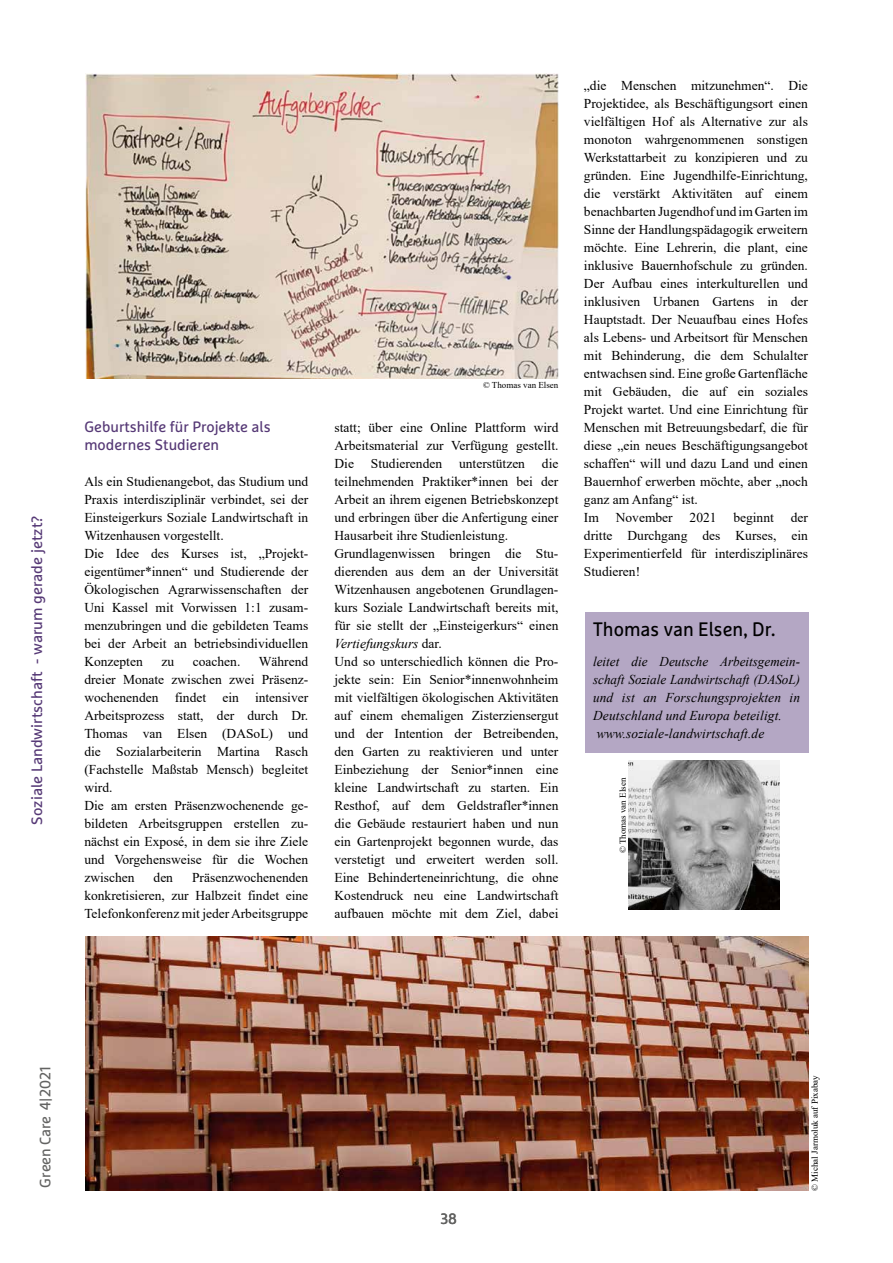
<style>
.page{position:relative;width:893px;height:1263px;background:#fff}
.page>*{position:absolute;margin:0;border:0;box-sizing:border-box;transform-origin:0 0}
.t1{font:19.5px "Marselis Pro";color:#000;scale:.96 1}
.t2{font:15px/18px "Marselis Pro";color:#563976}
.t3{font:15px "Marselis Pro";letter-spacing:-.01em;color:#636362}
.t4{font:13.5px/18px "Times New Roman";color:#000}
.t5{font:italic 13.5px/18px "Times New Roman";letter-spacing:.01em;color:#000}
.t6{font:9px "Times New Roman";color:#000}
.s1{font-style:italic}
</style>
<div class="page">
<img style="left:85px;top:73px;width:473px;height:305px">
<div style="left:585px;top:612px;width:224px;height:140px;background:#b4a7c4"></div>
<img style="left:629px;top:761px;width:150px;height:149px">
<img style="left:85px;top:937px;width:724px;height:254px">
<p class="t2" style="left:28px;top:824px;width:310px;rotate:-90deg">Soziale Landwirtschaft - warum gerade jetzt?</p>
<p class="t2" style="left:84px;top:418px;width:188px">Geburtshilfe für Projekte als modernes Studieren</p>
<p class="t4" style="left:84px;top:472px;width:225px">Als ein Studienangebot, das Studium und Praxis interdisziplinär verbindet, sei der Einsteigerkurs Soziale Landwirtschaft in Witzenhausen vorgestellt.<br>Die Idee des Kurses ist, „Projekt&shy;eigentümer*innen“ und Studierende der Ökologischen Agrarwissenschaften der Uni Kassel mit Vorwissen 1:1 zusam&shy;menzubringen und die gebildeten Teams bei der Arbeit an betriebsindividuellen Konzepten</p>
<p class="t4" style="left:84px;top:652px;width:225px;text-indent:174px">Während dreier Monate zwischen zwei Präsenz&shy;wochenenden findet ein intensiver<br>Arbeitsprozess statt, der durch Dr.<br>Thomas van Elsen (DASoL) und die Sozialarbeiterin Martina Rasch (Fachstelle Maßstab Mensch) begleitet wird.<br>Die am ersten Präsenzwochenende ge&shy;bildeten Arbeitsgruppen erstellen zu&shy;nächst ein Exposé, in dem sie ihre Ziele und Vorgehensweise für die Wochen zwischen</p>
<p class="t4" style="left:161px;top:652px;width:14px">zu</p>
<p class="t4" style="left:193px;top:652px;width:49px">coachen.</p>
<p class="t4" style="left:84px;top:868px;width:225px;text-align:justify;text-indent:108px">Präsenzwochenenden konkretisieren, zur Halbzeit findet eine Telefonkonferenz mit jeder Arbeitsgruppe</p>
<p class="t4" style="left:154px;top:868px;width:21px">den</p>
<p class="t6" style="left:483px;top:378px;width:77px">© Thomas van Elsen</p>
<p class="t4" style="left:334px;top:418px;width:225px;text-align:justify">statt; über eine Online Plattform wird Arbeitsmaterial zur Verfügung gestellt.<br>Die</p>
<p class="t4" style="left:334px;top:454px;width:225px;text-indent:207px">die teilnehmenden Praktiker*innen bei der Arbeit an ihrem eigenen Betriebskonzept und erbringen über die Anfertigung einer Hausarbeit ihre Studienleistung.<br>Grundlagenwissen bringen die Stu&shy;dierenden aus dem an der Universität Witzenhausen angebotenen Grundlagen&shy;kurs Soziale Landwirtschaft bereits mit, für sie stellt der „Einsteigerkurs“ einen <span class="s1">Vertiefungskurs</span> dar.<br>Und so unterschiedlich können die Pro&shy;jekte sein: Ein Senior*innenwohnheim mit vielfältigen ökologischen Aktivitäten auf einem ehemaligen Zisterziensergut und der Intention der Betreibenden, den Garten zu reaktivieren und unter Einbeziehung der Senior*innen eine kleine Landwirtschaft zu starten. Ein Resthof, auf dem Geldstrafler*innen die Gebäude restauriert haben und nun ein Gartenprojekt begonnen wurde, das verstetigt und erweitert werden soll.<br>Eine Behinderteneinrichtung, die ohne Kostendruck neu eine Landwirtschaft aufbauen möchte mit dem Ziel, dabei</p>
<p class="t4" style="left:371px;top:454px;width:73px">Studierenden</p>
<p class="t4" style="left:459px;top:454px;width:67px">unterstützen</p>
<p class="t4" style="left:584px;top:76px;width:225px">„die Menschen mitzunehmen“. Die Projektidee, als Beschäftigungsort einen vielfältigen Hof als Alternative zur als monoton wahrgenommenen sonstigen Werkstattarbeit zu konzipieren und zu gründen. Eine Jugendhilfe-Einrichtung, die verstärkt Aktivitäten auf einem benachbarten Jugendhof und im Garten im Sinne der Handlungspädagogik erweitern möchte. Eine Lehrerin, die plant, eine inklusive Bauernhofschule zu gründen.<br>Der Aufbau eines interkulturellen und inklusiven Urbanen Gartens in der Hauptstadt. Der Neuaufbau eines Hofes als Lebens- und Arbeitsort für Menschen mit Behinderung, die dem Schulalter entwachsen sind. Eine große Gartenfläche mit Gebäuden, die auf ein soziales Projekt wartet. Und eine Einrichtung für Menschen mit Betreuungsbedarf, die für diese „ein neues Beschäftigungsangebot schaffen“ will und dazu Land und einen Bauernhof erwerben möchte, aber „noch ganz am Anfang“ ist.<br>Im November 2021 beginnt der dritte Durchgang des Kurses, ein Experimentierfeld für interdisziplinäres Studieren!</p>
<h1 class="t1" style="left:593px;top:617px;width:191px">Thomas van Elsen, Dr.</h1>
<p class="t5" style="left:593px;top:652px;width:208px">leitet die Deutsche Arbeitsgemein&shy;schaft Soziale Landwirtschaft (DASoL) und ist an Forschungsprojekten in Deutschland und Europa beteiligt. www.soziale-landwirtschaft.de</p>
<p class="t6" style="left:616px;top:853px;width:77px;rotate:-90deg">© Thomas van Elsen</p>
<p class="t3" style="left:36px;top:1187px;width:122px;rotate:-90deg">Green Care 4|2021</p>
<p class="t3" style="left:441px;top:1209px;width:18px">38</p>
<p class="t6" style="left:808px;top:1191px;width:117px;rotate:-90deg">© Michal Jarmoluk auf Pixabay</p>
</div>
